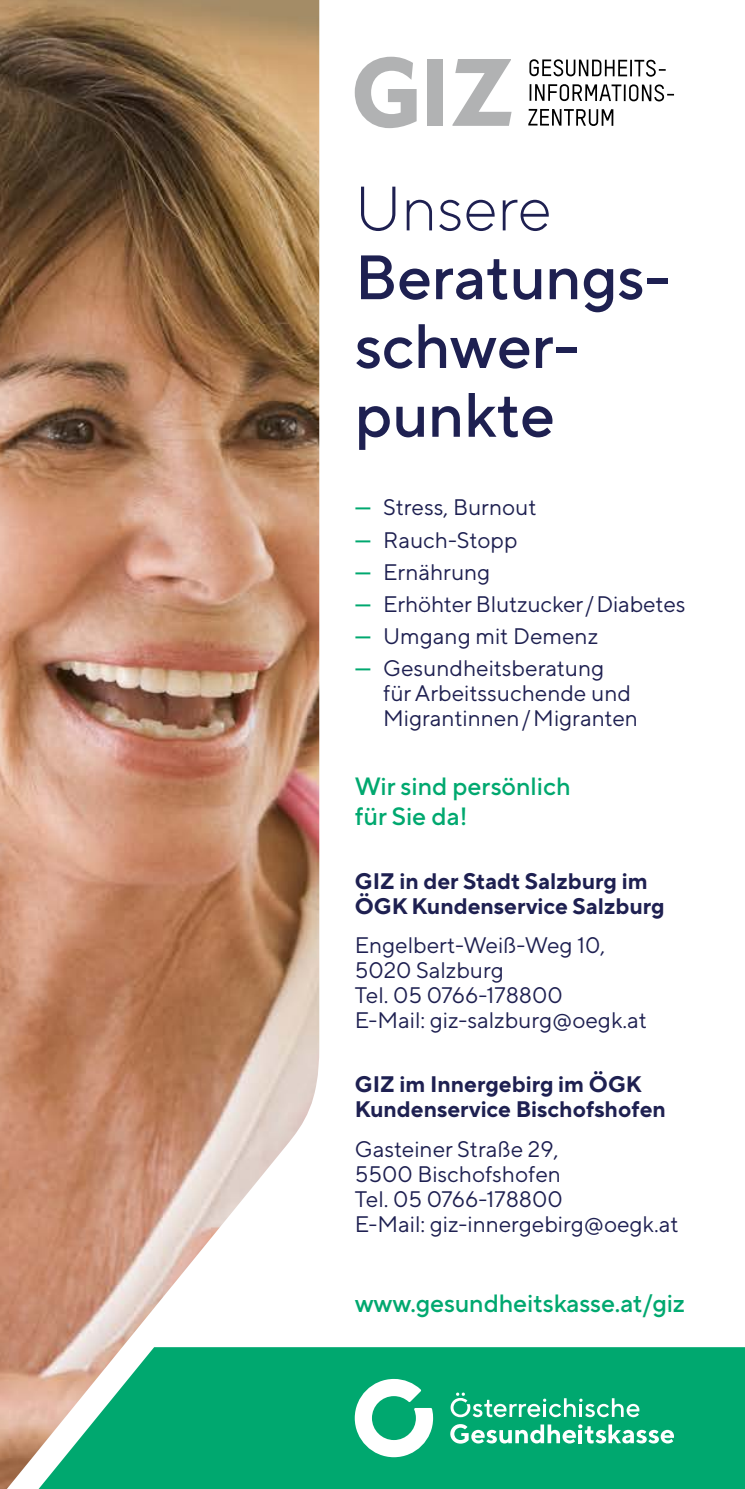
<style>
.page{position:relative;width:745px;height:1489px;background:#fff}
.page>*{position:absolute;margin:0;border:0;box-sizing:border-box;transform-origin:0 0}
.t1{font:500 62.5px/68.8px "TT Norms Pro";letter-spacing:-.005em;color:#1e2051}
.t2{font:300 62.5px "TT Norms Pro";letter-spacing:-.005em;color:#1e2051}
.t3{font:500 25px/30px "TT Norms Pro";letter-spacing:-.005em;color:#00a86f}
.t4{font:22.5px/25px "TT Norms Pro";color:#1e2051}
.t5{font:700 22.5px/25px "TT Norms Pro";color:#1e2051}
.s1{font-weight:500;color:#00a86f}
</style>
<div class="page">
<div style="left:319px;top:1347px;width:425px;height:141px;background:#00a86f"></div>
<img style="left:0;top:0;width:319px;height:1488px">
<svg style="left:354px;top:57px;width:62px;height:71px"></svg>
<div style="left:426px;top:59px;width:16px;height:67px;background:#b1b2b3"></div>
<svg style="left:452px;top:59px;width:59px;height:67px"></svg>
<svg style="left:529px;top:59px;width:136px;height:18px"></svg>
<svg style="left:529px;top:84px;width:144px;height:17px"></svg>
<svg style="left:528px;top:109px;width:85px;height:17px"></svg>
<svg style="left:354px;top:1378px;width:79px;height:78px"></svg>
<svg style="left:450px;top:1423px;width:223px;height:20px"></svg>
<svg style="left:450px;top:1392px;width:189px;height:24px"></svg>
<h1 class="t2" style="left:354px;top:163px;width:198px">Unsere</h1>
<h1 class="t1" style="left:354px;top:238px;width:316px">Beratungs&shy;schwer&shy;punkte</h1>
<p class="t4" style="left:354px;top:493px;width:183px"><span class="s1">—</span> Stress, Burnout</p>
<p class="t4" style="left:354px;top:525px;width:164px"><span class="s1">—</span> Rauch-Stopp</p>
<p class="t4" style="left:354px;top:557px;width:137px"><span class="s1">—</span> Ernährung</p>
<p class="t4" style="left:354px;top:589px;width:332px"><span class="s1">—</span> Erhöhter Blutzucker / Diabetes</p>
<p class="t4" style="left:354px;top:621px;width:245px"><span class="s1">—</span> Umgang mit Demenz</p>
<p class="t4" style="left:383px;top:653px;width:256px;text-indent:-28px"><span class="s1">—</span> Gesundheitsberatung<br>für Arbeitssuchende und<br>Migrantinnen / Migranten</p>
<p class="t3" style="left:354px;top:769px;width:217px">Wir sind persönlich für Sie da!</p>
<p class="t5" style="left:354px;top:866px;width:311px">GIZ in der Stadt Salzburg im<br>ÖGK Kundenservice Salzburg</p>
<p class="t4" style="left:354px;top:931px;width:293px">Engelbert-Weiß-Weg 10,<br>5020 Salzburg<br>Tel. 05 0766-178800<br>E-Mail: giz-salzburg@oegk.at</p>
<p class="t5" style="left:354px;top:1070px;width:312px">GIZ im Innergebirg im ÖGK<br>Kundenservice Bischofshofen</p>
<p class="t4" style="left:354px;top:1134px;width:325px">Gasteiner Straße 29,<br>5500 Bischofshofen<br>Tel. 05 0766-178800<br>E-Mail: giz-innergebirg@oegk.at</p>
<p class="t3" style="left:354px;top:1285px;width:331px">www.gesundheitskasse.at/giz</p>
</div>
